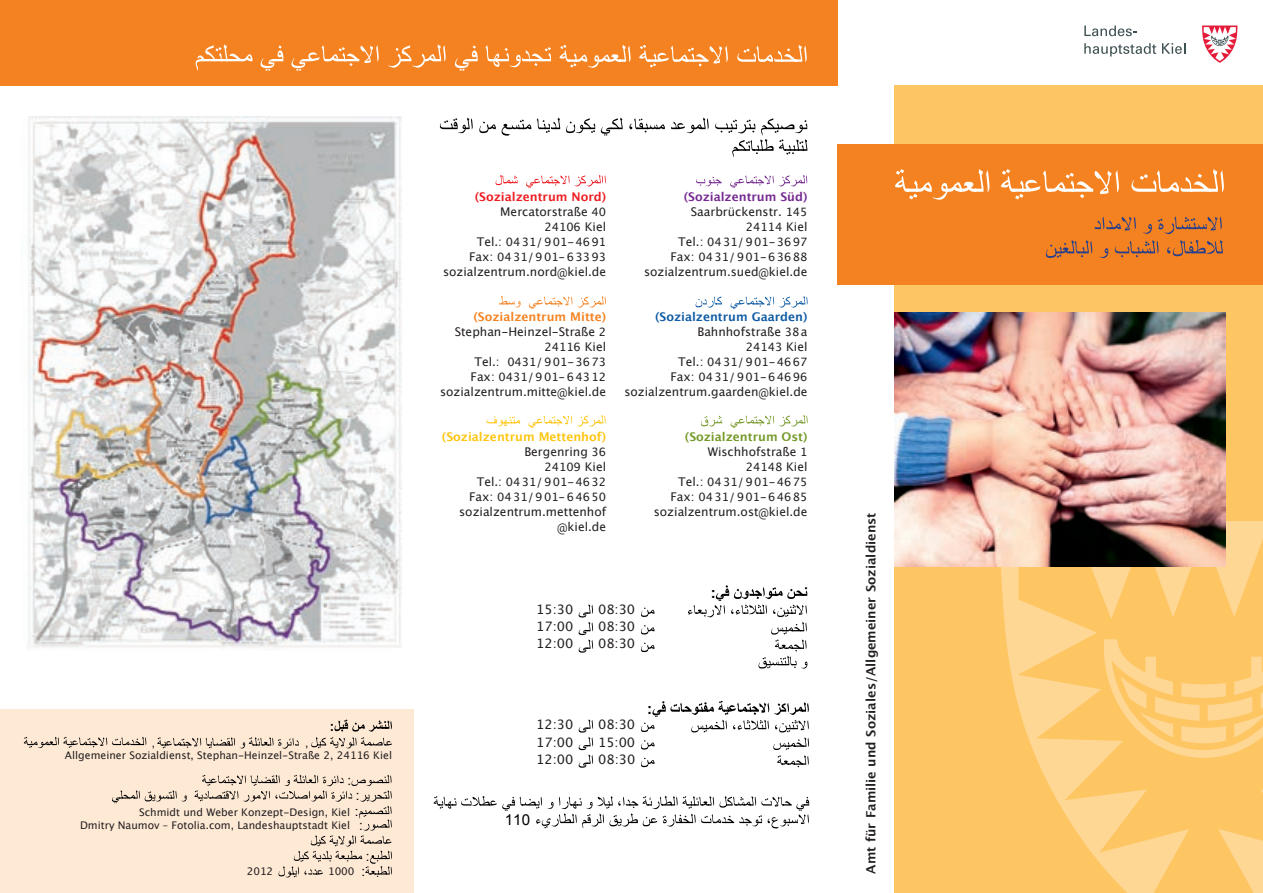
<style>
.page{position:relative;width:1263px;height:893px;background:#fff}
.page>*{position:absolute;margin:0;border:0;box-sizing:border-box;transform-origin:0 0}
.t1{font:15.15px "Arial";color:#000}
.t2{font:700 15.15px "Arial";color:#000}
.t3{font:13.35px/15.5px "Arial";color:#000}
.t4{font:700 13.35px "Arial";color:#000}
.t5{font:13.05px "Lucida Grande";color:#231f20}
.t6{font:700 12.75px "Lucida Grande";color:#231f20}
.t7{font:12px/15px "Lucida Grande";color:#231f20;text-align:right}
.t8{font:700 12px/15px "Lucida Grande";color:#105ca4;text-align:right}
.t9{font:700 12px/15px "Lucida Grande";color:#fec50d;text-align:right}
.t10{font:700 12px/15px "Lucida Grande";color:#762a91;text-align:center}
.t11{font:700 12px/15px "Lucida Grande";color:#ee1d23;text-align:right}
.t12{font:700 12px/15px "Lucida Grande";color:#759928;text-align:right}
.t13{font:11.55px/15px "Lucida Grande";color:#231f20;text-align:right}
.t14{font:10.5px/13.5px "Lucida Grande";color:#231f20;text-align:right}
.s1{font-weight:400;color:#231f20}
.s2{font-weight:400;font-size:11.55px;color:#231f20}
.s3{font-size:12px}
.s4{font-weight:700;color:#f58220}
.s5{font-size:11.55px}
</style>
<div class="page">
<div style="left:0;top:709px;width:414px;height:184px;background:#fee9d5"></div>
<div style="left:0;top:0;width:838px;height:85px;background:#f58220"></div>
<svg style="left:1084px;top:43px;width:72px;height:13px"></svg>
<svg style="left:1162px;top:43px;width:23px;height:11px"></svg>
<svg style="left:1084px;top:26px;width:53px;height:10px"></svg>
<svg style="left:1202px;top:26px;width:35px;height:37px"></svg>
<img style="left:28px;top:116px;width:374px;height:532px">
<div style="left:895px;top:85px;width:368px;height:808px;background:#fec563"></div>
<img style="left:1000px;top:522px;width:263px;height:371px">
<img style="left:895px;top:313px;width:330px;height:253px">
<div style="left:838px;top:144px;width:425px;height:141px;background:#f58220"></div>
<svg style="left:895px;top:169px;width:94px;height:31px"></svg>
<svg style="left:1001px;top:169px;width:118px;height:30px"></svg>
<svg style="left:1131px;top:169px;width:93px;height:23px"></svg>
<svg style="left:1143px;top:224px;width:9px;height:10px"></svg>
<svg style="left:1158px;top:216px;width:64px;height:18px"></svg>
<svg style="left:1095px;top:216px;width:41px;height:14px"></svg>
<svg style="left:1046px;top:240px;width:46px;height:18px"></svg>
<svg style="left:1099px;top:248px;width:9px;height:10px"></svg>
<svg style="left:1115px;top:240px;width:43px;height:17px"></svg>
<svg style="left:1167px;top:240px;width:56px;height:16px"></svg>
<svg style="left:559px;top:45px;width:71px;height:23px"></svg>
<svg style="left:639px;top:45px;width:89px;height:23px"></svg>
<svg style="left:737px;top:45px;width:70px;height:17px"></svg>
<svg style="left:196px;top:44px;width:56px;height:27px"></svg>
<svg style="left:261px;top:46px;width:22px;height:25px"></svg>
<svg style="left:291px;top:45px;width:88px;height:26px"></svg>
<svg style="left:388px;top:44px;width:58px;height:24px"></svg>
<svg style="left:455px;top:46px;width:23px;height:25px"></svg>
<svg style="left:485px;top:45px;width:66px;height:22px"></svg>
<svg style="left:526px;top:175px;width:80px;height:13px"></svg>
<svg style="left:496px;top:175px;width:22px;height:10px"></svg>
<svg style="left:730px;top:175px;width:77px;height:13px"></svg>
<svg style="left:696px;top:177px;width:26px;height:9px"></svg>
<svg style="left:529px;top:296px;width:77px;height:13px"></svg>
<svg style="left:499px;top:296px;width:21px;height:11px"></svg>
<svg style="left:730px;top:296px;width:77px;height:13px"></svg>
<svg style="left:696px;top:296px;width:26px;height:12px"></svg>
<svg style="left:528px;top:415px;width:78px;height:13px"></svg>
<svg style="left:486px;top:416px;width:34px;height:10px"></svg>
<svg style="left:730px;top:415px;width:77px;height:13px"></svg>
<svg style="left:701px;top:416px;width:21px;height:11px"></svg>
<svg style="left:440px;top:118px;width:33px;height:15px"></svg>
<svg style="left:479px;top:122px;width:17px;height:11px"></svg>
<svg style="left:502px;top:120px;width:29px;height:16px"></svg>
<svg style="left:537px;top:118px;width:23px;height:15px"></svg>
<svg style="left:566px;top:118px;width:29px;height:15px"></svg>
<svg style="left:601px;top:118px;width:22px;height:18px"></svg>
<svg style="left:629px;top:118px;width:36px;height:15px"></svg>
<svg style="left:671px;top:118px;width:38px;height:15px"></svg>
<svg style="left:715px;top:118px;width:92px;height:39px"></svg>
<svg style="left:688px;top:585px;width:119px;height:84px"></svg>
<svg style="left:641px;top:607px;width:13px;height:10px"></svg>
<svg style="left:641px;top:625px;width:13px;height:9px"></svg>
<svg style="left:641px;top:643px;width:13px;height:9px"></svg>
<svg style="left:579px;top:604px;width:14px;height:49px"></svg>
<svg style="left:641px;top:701px;width:168px;height:66px"></svg>
<svg style="left:579px;top:719px;width:14px;height:49px"></svg>
<svg style="left:434px;top:796px;width:375px;height:32px"></svg>
<svg style="left:311px;top:719px;width:81px;height:29px"></svg>
<svg style="left:157px;top:737px;width:142px;height:12px"></svg>
<svg style="left:24px;top:737px;width:122px;height:11px"></svg>
<svg style="left:112px;top:790px;width:75px;height:13px"></svg>
<svg style="left:194px;top:775px;width:198px;height:102px"></svg>
<p class="t14" style="left:152px;top:737px;width:5px">,</p>
<p class="t14" style="left:305px;top:737px;width:5px">,</p>
<p class="t4" style="left:330px;top:717px;width:6px">:</p>
<p class="t14" style="left:65px;top:749px;width:329px">Allgemeiner Sozialdienst, Stephan-Heinzel-Straße 2, 24116 Kiel</p>
<p class="t3" style="left:347px;top:773px;width:5px">:</p>
<p class="t3" style="left:355px;top:788px;width:6px">: :</p>
<p class="t14" style="left:80px;top:805px;width:272px">Schmidt und Weber Konzept-Design, Kiel<br>Dmitry Naumov – Fotolia.com, Landeshauptstadt Kiel</p>
<p class="t14" style="left:247px;top:865px;width:28px">2012</p>
<p class="t14" style="left:328px;top:865px;width:28px">1000</p>
<p class="t3" style="left:359px;top:817px;width:5px">:</p>
<p class="t3" style="left:366px;top:849px;width:5px">:</p>
<p class="t3" style="left:362px;top:864px;width:5px">:</p>
<p class="t11" style="left:475px;top:189px;width:133px">(Sozialzentrum Nord)<br><span class="s1">Mercatorstraße</span> <span class="s2">40</span></p>
<p class="t13" style="left:469px;top:219px;width:139px">24106 <span class="s3">Kiel<br>Tel.:</span> 0431/901-4691<br><span class="s3">Fax:</span> 0431/901-63393</p>
<p class="t7" style="left:443px;top:264px;width:165px">sozialzentrum.nord@kiel.de</p>
<p class="t7" style="left:455px;top:309px;width:153px"><span class="s4">(Sozialzentrum Mitte)<br></span>Stephan-Heinzel-Straße <span class="s5">2</span></p>
<p class="t13" style="left:471px;top:339px;width:137px">24116 <span class="s3">Kiel<br>Tel.:</span> 0431/901-3673<br><span class="s3">Fax:</span> 0431/901-64312</p>
<p class="t7" style="left:440px;top:384px;width:168px">sozialzentrum.mitte@kiel.de</p>
<p class="t9" style="left:442px;top:429px;width:166px">(Sozialzentrum Mettenhof)<br><span class="s1">Bergenring</span> <span class="s2">36</span></p>
<p class="t13" style="left:469px;top:459px;width:139px">24109 <span class="s3">Kiel<br>Tel.:</span> 0431/901-4632<br><span class="s3">Fax:</span> 0431/901-64650</p>
<p class="t7" style="left:459px;top:504px;width:149px">sozialzentrum.mettenhof @kiel.de</p>
<p class="t6" style="left:860px;top:874px;width:363px;rotate:-90deg">Amt für Familie und Soziales/Allgemeiner Sozialdienst</p>
<p class="t10" style="left:684px;top:189px;width:125px">(Sozialzentrum Süd)<br><span class="s1">Saarbrückenstr.</span> <span class="s2">145</span></p>
<p class="t13" style="left:670px;top:219px;width:139px">24114 <span class="s3">Kiel<br>Tel.:</span> 0431/901-3697<br><span class="s3">Fax:</span> 0431/901-63688</p>
<p class="t7" style="left:644px;top:264px;width:165px">sozialzentrum.sued@kiel.de</p>
<p class="t8" style="left:655px;top:309px;width:154px">(Sozialzentrum Gaarden)<br><span class="s1">Bahnhofstraße</span> <span class="s2">38</span><span class="s1">a</span></p>
<p class="t13" style="left:670px;top:339px;width:139px">24143 <span class="s3">Kiel<br>Tel.:</span> 0431/901-4667<br><span class="s3">Fax:</span> 0431/901-64696</p>
<p class="t7" style="left:624px;top:384px;width:185px">sozialzentrum.gaarden@kiel.de</p>
<p class="t12" style="left:685px;top:429px;width:124px">(Sozialzentrum Ost)<br><span class="s1">Wischhofstraße</span> <span class="s2">1</span></p>
<p class="t13" style="left:670px;top:459px;width:139px">24148 <span class="s3">Kiel<br>Tel.:</span> 0431/901-4675<br><span class="s3">Fax:</span> 0431/901-64685</p>
<p class="t7" style="left:654px;top:504px;width:155px">sozialzentrum.ost@kiel.de</p>
<h1 class="t2" style="left:711px;top:583px;width:7px">:</h1>
<p class="t5" style="left:536px;top:601px;width:39px">15:30</p>
<p class="t5" style="left:598px;top:601px;width:39px">08:30</p>
<p class="t5" style="left:536px;top:619px;width:39px">17:00</p>
<p class="t5" style="left:598px;top:619px;width:39px">08:30</p>
<p class="t5" style="left:536px;top:636px;width:39px">12:00</p>
<p class="t5" style="left:598px;top:636px;width:39px">08:30</p>
<h1 class="t2" style="left:647px;top:698px;width:7px">:</h1>
<p class="t5" style="left:536px;top:717px;width:39px">12:30</p>
<p class="t5" style="left:598px;top:717px;width:39px">08:30</p>
<p class="t5" style="left:536px;top:734px;width:39px">17:00</p>
<p class="t5" style="left:598px;top:734px;width:39px">15:00</p>
<p class="t5" style="left:536px;top:752px;width:39px">12:00</p>
<p class="t5" style="left:598px;top:752px;width:39px">08:30</p>
<h1 class="t1" style="left:505px;top:810px;width:27px">110</h1>
</div>
